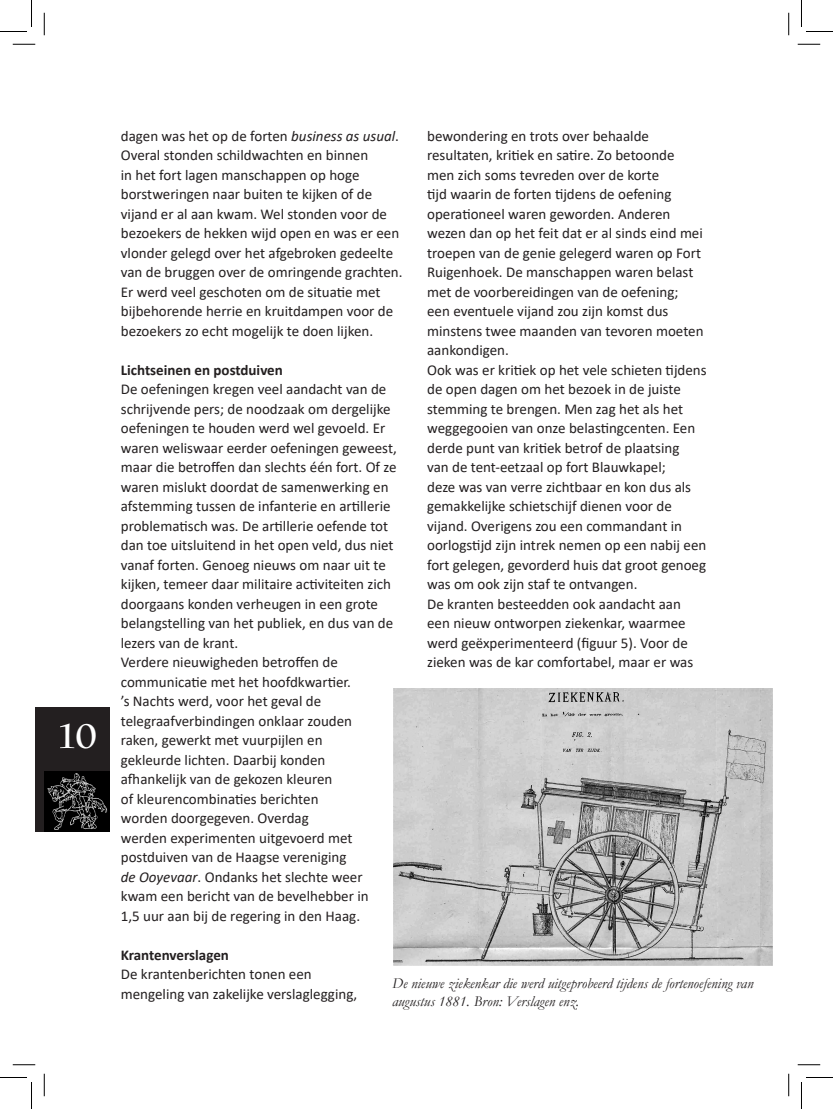
<style>
.page{position:relative;width:833px;height:1109px;background:#fff}
.page>*{position:absolute;margin:0;border:0;box-sizing:border-box;transform-origin:0 0}
.t1{font:700 33.75px "Charlemagne Std";color:#fff}
.Standaard{font:15px/19.5px "Calibri";color:#231f20}
.t2{font:italic 15px "Garamond";color:#231f20}
.Standaard-2{font:700 15px "Calibri";color:#231f20}
.s1{font-style:italic}
</style>
<div class="page">
<div style="left:59px;top:707px;width:50px;height:68px;background:#231f20"></div>
<div style="left:35px;top:707px;width:24px;height:125px;background:#231f20"></div>
<img style="left:44px;top:772px;width:65px;height:60px">
<img style="left:393px;top:688px;width:379px;height:278px">
<svg style="left:13px;top:44px;width:22px;height:1px"></svg>
<svg style="left:797px;top:44px;width:23px;height:1px"></svg>
<svg style="left:13px;top:1064px;width:22px;height:1px"></svg>
<svg style="left:797px;top:1064px;width:23px;height:1px"></svg>
<svg style="left:44px;top:13px;width:1px;height:22px"></svg>
<svg style="left:44px;top:1074px;width:1px;height:22px"></svg>
<svg style="left:788px;top:13px;width:1px;height:22px"></svg>
<svg style="left:788px;top:1074px;width:1px;height:22px"></svg>
<svg style="left:0;top:0;width:32px;height:32px"></svg>
<svg style="left:0;top:1077px;width:32px;height:32px"></svg>
<svg style="left:801px;top:0;width:32px;height:32px"></svg>
<svg style="left:801px;top:1077px;width:32px;height:32px"></svg>
<h1 class="t1" style="left:59px;top:717px;width:40px">10</h1>
<p class="Standaard" style="left:121px;top:125px;width:283px">dagen was het op de forten <span class="s1">business as usual</span>.<br>Overal stonden schildwachten en binnen<br>in het fort lagen manschappen op hoge borstweringen naar buiten te kijken of de vijand er al aan kwam. Wel stonden voor de bezoekers de hekken wijd open en was er een vlonder gelegd over het afgebroken gedeelte van de bruggen over de omringende grachten.<br>Er werd veel geschoten om de situatie met bijbehorende herrie en kruitdampen voor de bezoekers zo echt mogelijk te doen lijken.</p>
<p class="Standaard-2" style="left:121px;top:359px;width:163px">Lichtseinen en postduiven</p>
<p class="Standaard" style="left:121px;top:379px;width:277px">De oefeningen kregen veel aandacht van de schrijvende pers; de noodzaak om dergelijke oefeningen te houden werd wel gevoeld. Er waren weliswaar eerder oefeningen geweest, maar die betroffen dan slechts één fort. Of ze waren mislukt doordat de samenwerking en afstemming tussen de infanterie en artillerie problematisch was. De artillerie oefende tot dan toe uitsluitend in het open veld, dus niet vanaf forten. Genoeg nieuws om naar uit te kijken, temeer daar militaire activiteiten zich doorgaans konden verheugen in een grote belangstelling van het publiek, en dus van de lezers van de krant.</p>
<p class="Standaard" style="left:121px;top:652px;width:249px">Verdere nieuwigheden betroffen de communicatie met het hoofdkwartier.<br>’s Nachts werd, voor het geval de telegraafverbindingen onklaar zouden raken, gewerkt met vuurpijlen en gekleurde lichten. Daarbij konden afhankelijk van de gekozen kleuren<br>of kleurencombinaties berichten worden doorgegeven. Overdag<br>werden experimenten uitgevoerd met postduiven van de Haagse vereniging<br><span class="s1">de Ooyevaar</span>. Ondanks het slechte weer kwam een bericht van de bevelhebber in 1,5 uur aan bij de regering in den Haag.</p>
<p class="Standaard-2" style="left:121px;top:944px;width:110px">Krantenverslagen</p>
<p class="Standaard" style="left:121px;top:964px;width:238px">De krantenberichten tonen een mengeling van zakelijke verslaglegging,</p>
<p class="Standaard" style="left:427px;top:125px;width:278px">bewondering en trots over behaalde resultaten, kritiek en satire. Zo betoonde men zich soms tevreden over de korte<br>tijd waarin de forten tijdens de oefening operationeel waren geworden. Anderen wezen dan op het feit dat er al sinds eind mei troepen van de genie gelegerd waren op Fort Ruigenhoek. De manschappen waren belast met de voorbereidingen van de oefening; een eventuele vijand zou zijn komst dus minstens twee maanden van tevoren moeten aankondigen.</p>
<p class="Standaard" style="left:427px;top:359px;width:281px">Ook was er kritiek op het vele schieten tijdens de open dagen om het bezoek in de juiste stemming te brengen. Men zag het als het weggegooien van onze belastingcenten. Een derde punt van kritiek betrof de plaatsing<br>van de tent-eetzaal op fort Blauwkapel;<br>deze was van verre zichtbaar en kon dus als gemakkelijke schietschijf dienen voor de vijand. Overigens zou een commandant in oorlogstijd zijn intrek nemen op een nabij een fort gelegen, gevorderd huis dat groot genoeg was om ook zijn staf te ontvangen.</p>
<p class="Standaard" style="left:427px;top:593px;width:268px">De kranten besteedden ook aandacht aan een nieuw ontworpen ziekenkar, waarmee werd geëxperimenteerd (figuur 5). Voor de zieken was de kar comfortabel, maar er was</p>
<p class="t2" style="left:392px;top:973px;width:363px">De nieuwe ziekenkar die werd uitgeprobeerd tijdens de fortenoefening van</p>
<p class="t2" style="left:392px;top:991px;width:189px">augustus 1881. Bron: Verslagen enz.</p>
</div>
